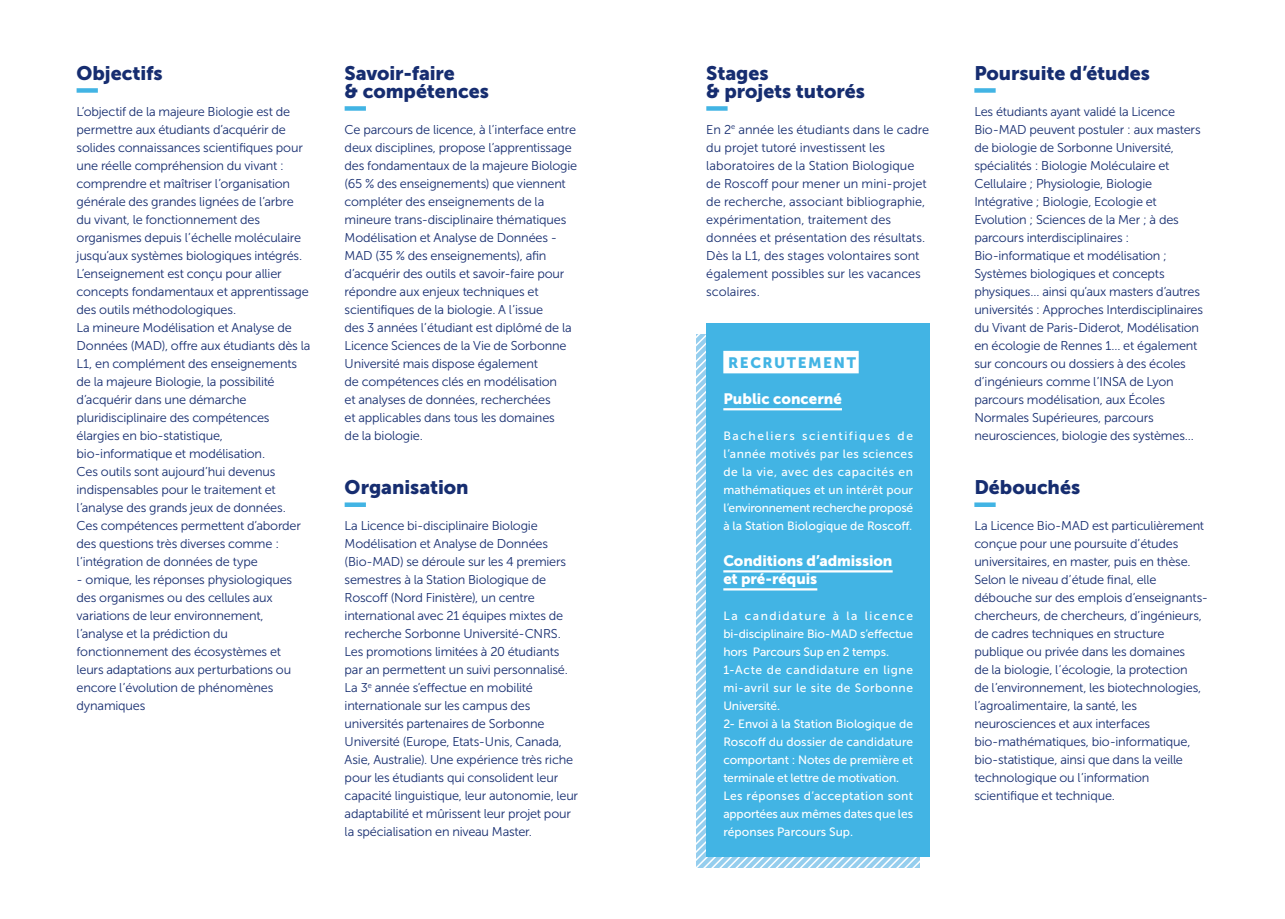
<style>
.page{position:relative;width:1285px;height:919px;background:#fff}
.page>*{position:absolute;margin:0;border:0;box-sizing:border-box;transform-origin:0 0}
.t1{font:19.5px/18px "Museo Sans 900";letter-spacing:-.005em;color:#162d70}
.t2{font:15px/18px "Museo Sans 900";letter-spacing:-.005em;color:#fff}
.t3{font:15px "Museo Sans 900";letter-spacing:.1em;color:#42b4e4}
.t4{font:12.75px/18px "Museo Sans 300";letter-spacing:-.015em;color:#162d70}
.t5{font:12px/18px "Museo Sans 500";color:#fff;text-align:justify}
</style>
<div class="page">
<svg style="left:696px;top:334px;width:223px;height:533px;background:#add9f1"></svg>
<div style="left:706px;top:323px;width:223px;height:533px;background:#42b4e4"></div>
<div style="left:723px;top:351px;width:135px;height:22px;background:#fff"></div>
<hr style="left:723px;top:408px;width:118px;height:2px;background:#fff">
<hr style="left:723px;top:570px;width:169px;height:2px;background:#fff">
<hr style="left:723px;top:588px;width:94px;height:2px;background:#fff">
<div style="left:77px;top:88px;width:21px;height:5px;background:#42b4e4"></div>
<div style="left:344px;top:106px;width:22px;height:5px;background:#42b4e4"></div>
<div style="left:344px;top:502px;width:22px;height:5px;background:#42b4e4"></div>
<div style="left:706px;top:106px;width:21px;height:5px;background:#42b4e4"></div>
<div style="left:974px;top:88px;width:21px;height:5px;background:#42b4e4"></div>
<div style="left:974px;top:502px;width:21px;height:5px;background:#42b4e4"></div>
<h1 class="t1" style="left:77px;top:64px;width:88px">Objectifs</h1>
<p class="t4" style="left:77px;top:102px;width:235px">L’objectif de la majeure Biologie est de permettre aux étudiants d’acquérir de solides connaissances scientifiques pour une réelle compréhension du vivant : comprendre et maîtriser l’organisation générale des grandes lignées de l’arbre du vivant, le fonctionnement des organismes depuis l’échelle moléculaire jusqu’aux systèmes biologiques intégrés.<br>L’enseignement est conçu pour allier concepts fondamentaux et apprentissage des outils méthodologiques.<br>La mineure Modélisation et Analyse de Données (MAD), offre aux étudiants dès la L1, en complément des enseignements de la majeure Biologie, la possibilité d’acquérir dans une démarche pluridisciplinaire des compétences élargies en bio-statistique, bio-informatique et modélisation.<br>Ces outils sont aujourd’hui devenus indispensables pour le traitement et l’analyse des grands jeux de données.<br>Ces compétences permettent d’aborder des questions très diverses comme : l’intégration de données de type</p>
<p class="t4" style="left:77px;top:570px;width:217px">- omique, les réponses physiologiques des organismes ou des cellules aux variations de leur environnement, l’analyse et la prédiction du fonctionnement des écosystèmes et leurs adaptations aux perturbations ou encore l’évolution de phénomènes dynamiques</p>
<h1 class="t1" style="left:344px;top:64px;width:146px">Savoir-faire<br>&amp; compétences</h1>
<p class="t4" style="left:344px;top:120px;width:234px">Ce parcours de licence, à l’interface entre deux disciplines, propose l’apprentissage des fondamentaux de la majeure Biologie (65 % des enseignements) que viennent compléter des enseignements de la mineure trans-disciplinaire thématiques Modélisation et Analyse de Données - MAD (35 % des enseignements), afin d’acquérir des outils et savoir-faire pour répondre aux enjeux techniques et scientifiques de la biologie. A l’issue<br>des 3 années l’étudiant est diplômé de la Licence Sciences de la Vie de Sorbonne Université mais dispose également<br>de compétences clés en modélisation<br>et analyses de données, recherchées<br>et applicables dans tous les domaines<br>de la biologie.</p>
<h1 class="t1" style="left:344px;top:478px;width:125px">Organisation</h1>
<p class="t4" style="left:344px;top:516px;width:235px">La Licence bi-disciplinaire Biologie Modélisation et Analyse de Données (Bio-MAD) se déroule sur les 4 premiers semestres à la Station Biologique de Roscoff (Nord Finistère), un centre international avec 21 équipes mixtes de recherche Sorbonne Université-CNRS.<br>Les promotions limitées à 20 étudiants par an permettent un suivi personnalisé.<br>La 3<sup>e</sup> année s’effectue en mobilité internationale sur les campus des universités partenaires de Sorbonne Université (Europe, Etats-Unis, Canada, Asie, Australie). Une expérience très riche pour les étudiants qui consolident leur capacité linguistique, leur autonomie, leur adaptabilité et mûrissent leur projet pour la spécialisation en niveau Master.</p>
<h1 class="t1" style="left:706px;top:64px;width:160px">Stages<br>&amp; projets tutorés</h1>
<p class="t4" style="left:706px;top:120px;width:224px">En 2<sup>e</sup> année les étudiants dans le cadre du projet tutoré investissent les laboratoires de la Station Biologique de Roscoff pour mener un mini-projet de recherche, associant bibliographie, expérimentation, traitement des données et présentation des résultats.<br>Dès la L1, des stages volontaires sont également possibles sur les vacances scolaires.</p>
<p class="t3" style="left:728px;top:354px;width:129px">RECRUTEMENT</p>
<p class="t2" style="left:723px;top:389px;width:120px">Public concerné</p>
<p class="t5" style="left:723px;top:427px;width:191px">Bacheliers scientifiques de l’année motivés par les sciences de la vie, avec des capacités en mathématiques et un intérêt pour l’environnement recherche proposé à la Station Biologique de Roscoff.</p>
<p class="t2" style="left:723px;top:551px;width:171px">Conditions d’admission et pré-réquis</p>
<p class="t5" style="left:723px;top:607px;width:191px;text-align:left">La candidature à la licence bi-disciplinaire Bio-MAD s’effectue hors Parcours Sup en 2 temps.<br>1-Acte de candidature en ligne mi-avril sur le site de Sorbonne<br>Université.<br>2- Envoi à la Station Biologique de<br>Roscoff du dossier de candidature comportant : Notes de première et terminale et lettre de motivation.<br>Les réponses d’acceptation sont apportées aux mêmes dates que les réponses Parcours Sup.</p>
<h1 class="t1" style="left:974px;top:64px;width:177px">Poursuite d’études</h1>
<p class="t4" style="left:974px;top:102px;width:230px">Les étudiants ayant validé la Licence Bio-MAD peuvent postuler : aux masters de biologie de Sorbonne Université, spécialités : Biologie Moléculaire et Cellulaire ; Physiologie, Biologie Intégrative ; Biologie, Ecologie et Evolution ; Sciences de la Mer ; à des parcours interdisciplinaires :<br>Bio-informatique et modélisation ; Systèmes biologiques et concepts physiques… ainsi qu’aux masters d’autres universités : Approches Interdisciplinaires du Vivant de Paris-Diderot, Modélisation en écologie de Rennes 1… et également sur concours ou dossiers à des écoles d’ingénieurs comme l’INSA de Lyon parcours modélisation, aux Écoles Normales Supérieures, parcours neurosciences, biologie des systèmes…</p>
<h1 class="t1" style="left:974px;top:478px;width:107px">Débouchés</h1>
<p class="t4" style="left:974px;top:516px;width:235px">La Licence Bio-MAD est particulièrement conçue pour une poursuite d’études universitaires, en master, puis en thèse.<br>Selon le niveau d’étude final, elle débouche sur des emplois d’enseignants&shy;chercheurs, de chercheurs, d’ingénieurs, de cadres techniques en structure publique ou privée dans les domaines<br>de la biologie, l’écologie, la protection<br>de l’environnement, les biotechnologies, l’agroalimentaire, la santé, les neurosciences et aux interfaces bio-mathématiques, bio-informatique, bio-statistique, ainsi que dans la veille technologique ou l’information scientifique et technique.</p>
</div>
